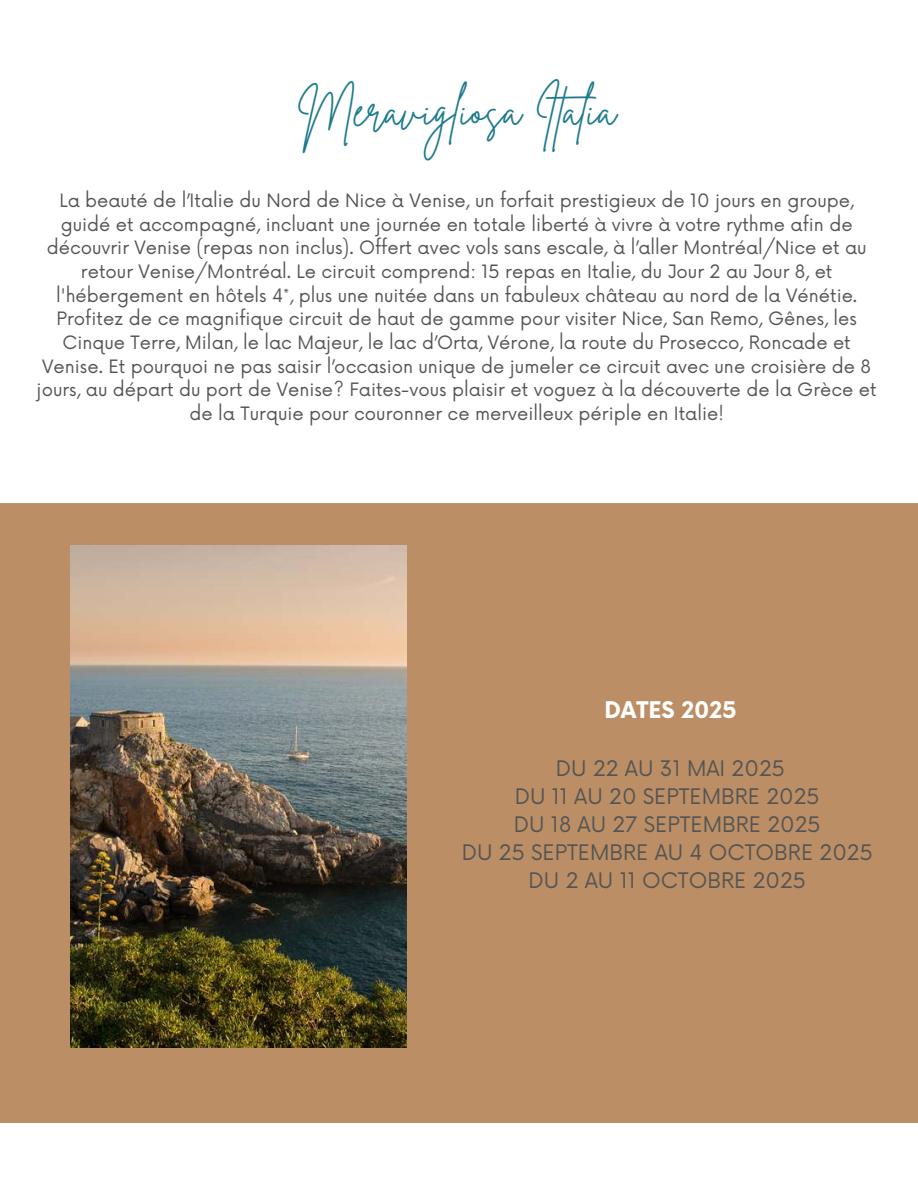
<style>
.page{position:relative;width:918px;height:1188px;background:#fff}
.page>*{position:absolute;margin:0;border:0;box-sizing:border-box;transform-origin:0 0}
.t1{font:45px "Brittany Signature";color:#1d7a8c}
.t2{font:700 22.35px "Now";color:#fff}
.t3{font:20.85px/28.2px "Now";color:#545454;text-align:center}
.t4{font:18px/23.7px "Now";color:#545454;text-align:center}
</style>
<div class="page">
<div style="left:0;top:504px;width:918px;height:618px;background:#bb8e65"></div>
<img style="left:70px;top:546px;width:337px;height:501px">
<h1 class="t1" style="left:298px;top:82px;width:320px">Meravigliosa Italia</h1>
<p class="t4" style="left:37px;top:188px;width:842px">La beauté de l’Italie du Nord de Nice à Venise, un forfait prestigieux de 10 jours en groupe, guidé et accompagné, incluant une journée en totale liberté à vivre à votre rythme afin de découvrir Venise (repas non inclus). Offert avec vols sans escale, à l’aller Montréal/Nice et au retour Venise/Montréal. Le circuit comprend: 15 repas en Italie, du Jour 2 au Jour 8, et l'hébergement en hôtels 4*, plus une nuitée dans un fabuleux château au nord de la Vénétie.<br>Profitez de ce magnifique circuit de haut de gamme pour visiter Nice, San Remo, Gênes, les Cinque Terre, Milan, le lac Majeur, le lac d’Orta, Vérone, la route du Prosecco, Roncade et Venise. Et pourquoi ne pas saisir l’occasion unique de jumeler ce circuit avec une croisière de 8 jours, au départ du port de Venise? Faites-vous plaisir et voguez à la découverte de la Grèce et de la Turquie pour couronner ce merveilleux périple en Italie!</p>
<p class="t2" style="left:604px;top:694px;width:134px">DATES 2025</p>
<p class="t3" style="left:462px;top:753px;width:413px">DU 22 AU 31 MAI 2025<br>DU 11 AU 20 SEPTEMBRE 2025<br>DU 18 AU 27 SEPTEMBRE 2025<br>DU 25 SEPTEMBRE AU 4 OCTOBRE 2025<br>DU 2 AU 11 OCTOBRE 2025</p>
</div>
